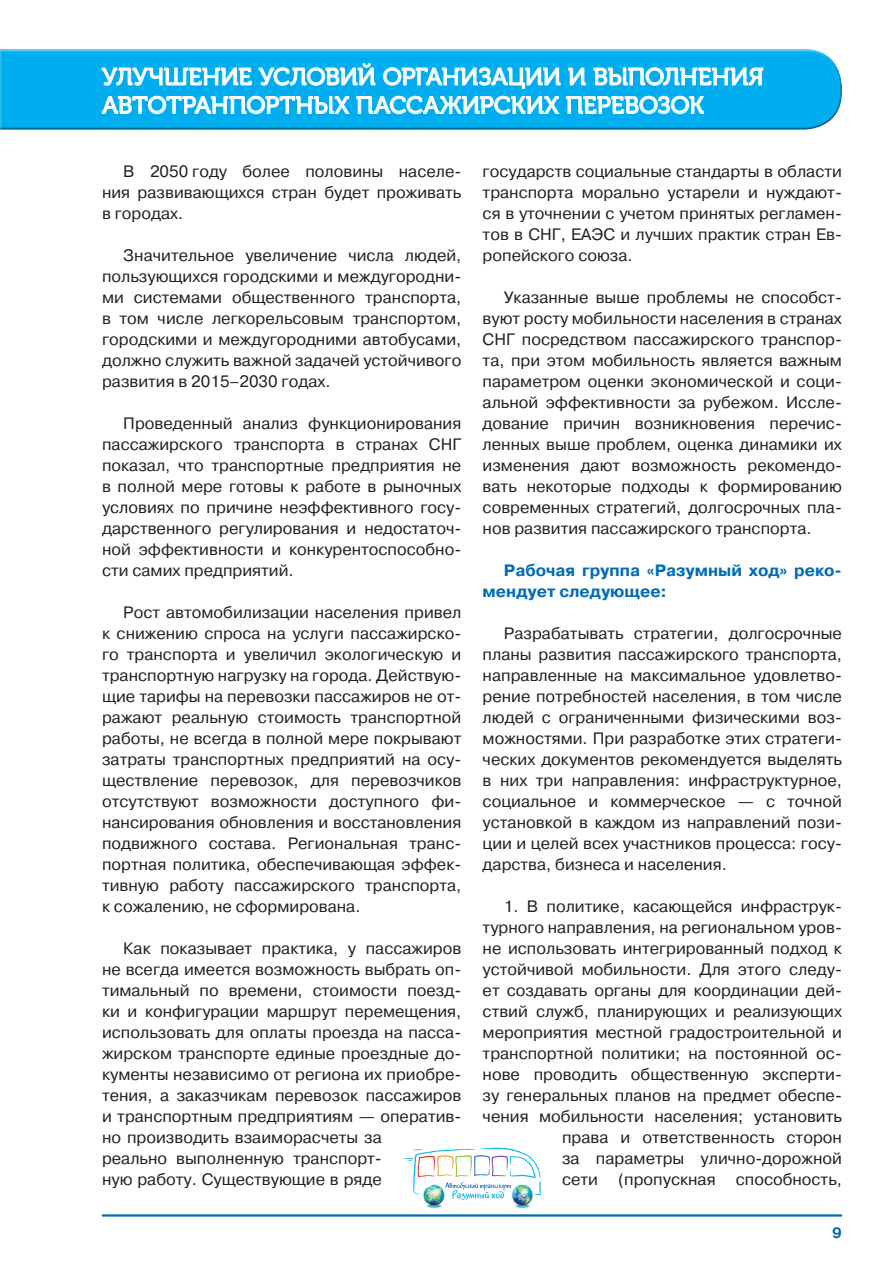
<style>
.page{position:relative;width:893px;height:1263px;background:#fff}
.page>*{position:absolute;margin:0;border:0;box-sizing:border-box;transform-origin:0 0}
.t1{font:24px/28.5px "Museo Cyrl 500";letter-spacing:-.005em;color:#fff}
.Smart_MOVE_main{font:16.5px/21px "Pragmatica";color:#231f20;text-align:justify}
.Smart_MOVE_main-2{font:700 16.5px/21px "Pragmatica";color:#006bb6}
.t2{font:700 15px "Pragmatica";color:#006bb6}
</style>
<div class="page">
<hr style="left:103px;top:1214px;width:738px;height:2px;background:#006bb6">
<div style="left:0;top:46px;width:846px;height:85px;background:#fff;opacity:.75"></div>
<div style="left:0;top:60px;width:846px;height:73px;background:#231f20;opacity:.75"></div>
<svg style="left:102px;top:63px;width:662px;height:51px;background:#34bef2"></svg>
<img style="left:514px;top:1202px;width:17px;height:6px">
<img style="left:425px;top:1202px;width:17px;height:6px">
<img style="left:403px;top:1148px;width:138px;height:54px">
<p class="t1" style="left:102px;top:63px;width:663px">УЛУЧШЕНИЕ УСЛОВИЙ ОРГАНИЗАЦИИ И ВЫПОЛНЕНИЯ<br>АВТОТРАНПОРТНЫХ ПАССАЖИРСКИХ ПЕРЕВОЗОК</p>
<p class="Smart_MOVE_main" style="left:102px;top:161px;width:361px;text-indent:21px">В 2050 году более половины населе&shy;ния развивающихся стран будет проживать в городах.</p>
<p class="Smart_MOVE_main" style="left:102px;top:245px;width:361px;text-indent:21px">Значительное увеличение числа людей, пользующихся городскими и междугородни&shy;ми системами общественного транспорта, в том числе легкорельсовым транспортом, городскими и междугородними автобусами, должно служить важной задачей устойчивого развития в 2015–2030 годах.</p>
<p class="Smart_MOVE_main" style="left:102px;top:413px;width:361px;text-indent:21px">Проведенный анализ функционирования пассажирского транспорта в странах СНГ показал, что транспортные предприятия не в полной мере готовы к работе в рыночных условиях по причине неэффективного госу&shy;дарственного регулирования и недостаточ&shy;ной эффективности и конкурентоспособно&shy;сти самих предприятий.</p>
<p class="Smart_MOVE_main" style="left:102px;top:602px;width:361px;text-indent:21px">Рост автомобилизации населения привел к снижению спроса на услуги пассажирско&shy;го транспорта и увеличил экологическую и транспортную нагрузку на города. Действую&shy;щие тарифы на перевозки пассажиров не от&shy;ражают реальную стоимость транспортной работы, не всегда в полной мере покрывают затраты транспортных предприятий на осу&shy;ществление перевозок, для перевозчиков отсутствуют возможности доступного фи&shy;нансирования обновления и восстановления подвижного состава. Региональная транс&shy;портная политика, обеспечивающая эффек&shy;тивную работу пассажирского транспорта, к сожалению, не сформирована.</p>
<p class="Smart_MOVE_main" style="left:102px;top:938px;width:361px;text-indent:21px">Как показывает практика, у пассажиров не всегда имеется возможность выбрать оп&shy;тимальный по времени, стоимости поезд&shy;ки и конфигурации маршрут перемещения, использовать для оплаты проезда на пасса&shy;жирском транспорте единые проездные до&shy;кументы независимо от региона их приобре&shy;тения, а заказчикам перевозок пассажиров и транспортным предприятиям</p>
<p class="Smart_MOVE_main" style="left:102px;top:1106px;width:361px;text-align:left;text-indent:278px">оператив&shy;но производить взаиморасчеты за<br>реально выполненную транспорт-<br>ную работу. Существующие в ряде</p>
<p class="Smart_MOVE_main" style="left:483px;top:161px;width:361px">государств социальные стандарты в области транспорта морально устарели и нуждают&shy;ся в уточнении с учетом принятых регламен&shy;тов в СНГ, ЕАЭС и лучших практик стран Ев&shy;ропейского союза.</p>
<p class="Smart_MOVE_main" style="left:483px;top:287px;width:361px;text-indent:21px">Указанные выше проблемы не способст&shy;вуют росту мобильности населения в странах СНГ посредством пассажирского транспор&shy;та, при этом мобильность является важным параметром оценки экономической и соци&shy;альной эффективности за рубежом. Иссле&shy;дование причин возникновения перечис&shy;ленных выше проблем, оценка динамики их изменения дают возможность рекомендо&shy;вать некоторые подходы к формированию современных стратегий, долгосрочных пла&shy;нов развития пассажирского транспорта.</p>
<p class="Smart_MOVE_main-2" style="left:483px;top:560px;width:361px;text-indent:21px">Рабочая группа «Разумный ход» реко&shy;мендует следующее:</p>
<p class="Smart_MOVE_main" style="left:483px;top:623px;width:361px;text-indent:21px">Разрабатывать стратегии, долгосрочные планы развития пассажирского транспорта, направленные на максимальное удовлетво&shy;рение потребностей населения, в том числе людей с ограниченными физическими воз&shy;можностями. При разработке этих стратеги&shy;ческих документов рекомендуется выделять в них три направления: инфраструктурное, социальное и коммерческое</p>
<p class="Smart_MOVE_main" style="left:483px;top:791px;width:361px;text-indent:283px">с точной установкой в каждом из направлений пози&shy;ции и целей всех участников процесса: госу&shy;дарства, бизнеса и населения.</p>
<p class="Smart_MOVE_main" style="left:483px;top:896px;width:361px;text-align:right">1. В политике, касающейся инфраструк&shy;турного направления, на региональном уров&shy;не использовать интегрированный подход к устойчивой мобильности. Для этого следу&shy;ет создавать органы для координации дей&shy;ствий служб, планирующих и реализующих мероприятия местной градостроительной и транспортной политики; на постоянной ос&shy;нове проводить общественную эксперти&shy;зу генеральных планов на предмет обеспе&shy;чения мобильности населения; установить права и ответственность сторон<br>за параметры улично-дорожной<br>сети (пропускная способность,</p>
<p class="t2" style="left:832px;top:1223px;width:11px">9</p>
</div>
